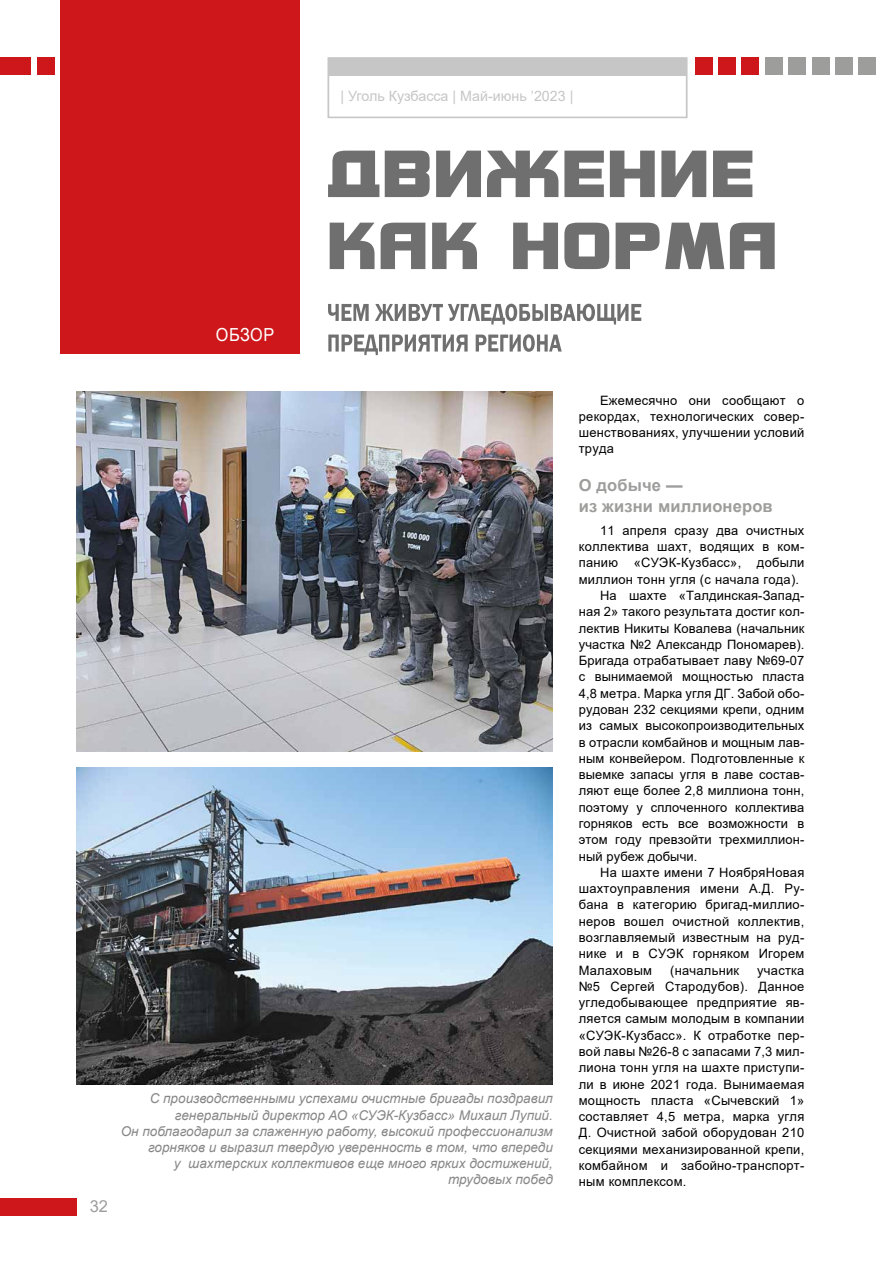
<style>
.page{position:relative;width:881px;height:1263px;background:#fff}
.page>*{position:absolute;margin:0;border:0;box-sizing:border-box;transform-origin:0 0}
.t1{font:18px "Arial";letter-spacing:.03em;color:#fff;scale:.9 1}
.t2{font:700 16.5px/21px "Arial";letter-spacing:.01em;color:#9d9d9c}
.t3{font:16.5px "Arial";color:#9d9d9c}
.t4{font:15px "Franklin Gothic";color:#c6c6c6}
.t5{font:14.25px "Arial";color:#c6c6c6}
.t6{font:italic 13.5px/16.2px "Arial";color:#878787;text-align:right}
.t7{font:12.9px/16.4px "Arial";letter-spacing:.01em;color:#000;text-align:justify}
</style>
<div class="page">
<div style="left:858px;top:58px;width:17px;height:17px;background:#9d9d9c"></div>
<div style="left:835px;top:58px;width:17px;height:17px;background:#9d9d9c"></div>
<div style="left:811px;top:58px;width:17px;height:17px;background:#9d9d9c"></div>
<div style="left:788px;top:58px;width:17px;height:17px;background:#9d9d9c"></div>
<div style="left:765px;top:58px;width:17px;height:17px;background:#9d9d9c"></div>
<div style="left:327px;top:57px;width:360px;height:61px;background:#fff;border:2px solid #c6c6c6"></div>
<div style="left:327px;top:59px;width:359px;height:17px;background:#c6c6c6"></div>
<div style="left:0;top:1198px;width:77px;height:17px;background:#cd171a"></div>
<div style="left:37px;top:58px;width:17px;height:17px;background:#cd171a"></div>
<div style="left:0;top:58px;width:30px;height:17px;background:#cd171a"></div>
<div style="left:741px;top:58px;width:17px;height:17px;background:#cd171a"></div>
<div style="left:718px;top:58px;width:17px;height:17px;background:#cd171a"></div>
<div style="left:694px;top:58px;width:17px;height:17px;background:#cd171a"></div>
<div style="left:60px;top:1px;width:240px;height:353px;background:#cd171a"></div>
<svg style="left:328px;top:334px;width:233px;height:21px"></svg>
<svg style="left:328px;top:304px;width:313px;height:20px"></svg>
<svg style="left:329px;top:223px;width:445px;height:46px"></svg>
<svg style="left:328px;top:151px;width:424px;height:46px"></svg>
<img style="left:77px;top:391px;width:475px;height:360px">
<img style="left:77px;top:768px;width:475px;height:316px">
<p class="t4" style="left:340px;top:87px;width:256px">| Уголь Кузбасса | Июль-август ’2018 |</p>
<p class="t5" style="left:340px;top:86px;width:234px">| Уголь Кузбасса | Май-июнь ’2023 |</p>
<h1 class="t1" style="left:216px;top:322px;width:66px">ОБЗОР</h1>
<p class="t3" style="left:90px;top:1195px;width:20px">32</p>
<p class="t6" style="left:121px;top:1091px;width:433px">С производственными успехами очистные бригады поздравил генеральный директор АО «СУЭК-Кузбасс» Михаил Лупий.<br>Он поблагодарил за слаженную работу, высокий профессионализм горняков и выразил твердую уверенность в том, что впереди<br>у шахтерских коллективов еще много ярких достижений, трудовых побед</p>
<p class="t7" style="left:578px;top:392px;width:227px;text-indent:21px">Ежемесячно они сообщают о рекордах, технологических совер&shy;шенствованиях, улучшении условий труда</p>
<p class="t2" style="left:578px;top:475px;width:195px">О добыче —<br>из жизни миллионеров</p>
<p class="t7" style="left:600px;top:522px;width:206px">11 апреля сразу два очистных</p>
<p class="t7" style="left:578px;top:538px;width:227px">коллектива шахт, водящих в ком-</p>
<p class="t7" style="left:578px;top:555px;width:227px">панию «СУЭК-Кузбасс», добыли</p>
<p class="t7" style="left:578px;top:571px;width:222px">миллион тонн угля (с начала года).</p>
<p class="t7" style="left:600px;top:587px;width:205px">На шахте «Талдинская-Запад-</p>
<p class="t7" style="left:578px;top:603px;width:227px">ная 2» такого результата достиг кол-</p>
<p class="t7" style="left:578px;top:620px;width:227px">лектив Никиты Ковалева (начальник</p>
<p class="t7" style="left:578px;top:636px;width:227px">участка №2 Александр Пономарев).</p>
<p class="t7" style="left:578px;top:652px;width:227px">Бригада отрабатывает лаву №69-07</p>
<p class="t7" style="left:578px;top:669px;width:227px">с вынимаемой мощностью пласта</p>
<p class="t7" style="left:578px;top:685px;width:227px">4,8 метра. Марка угля ДГ. Забой обо-</p>
<p class="t7" style="left:578px;top:701px;width:227px">рудован 232 секциями крепи, одним</p>
<p class="t7" style="left:578px;top:717px;width:227px">из самых высокопроизводительных</p>
<p class="t7" style="left:578px;top:734px;width:227px">в отрасли комбайнов и мощным лав-</p>
<p class="t7" style="left:578px;top:750px;width:227px">ным конвейером. Подготовленные к</p>
<p class="t7" style="left:578px;top:766px;width:227px">выемке запасы угля в лаве состав-</p>
<p class="t7" style="left:578px;top:783px;width:227px">ляют еще более 2,8 миллиона тонн,</p>
<p class="t7" style="left:578px;top:799px;width:227px">поэтому у сплоченного коллектива</p>
<p class="t7" style="left:578px;top:815px;width:227px">горняков есть все возможности в</p>
<p class="t7" style="left:578px;top:831px;width:227px">этом году превзойти трехмиллион-</p>
<p class="t7" style="left:578px;top:848px;width:120px">ный рубеж добычи.</p>
<p class="t7" style="left:600px;top:864px;width:206px">На шахте имени 7 НоябряНовая</p>
<p class="t7" style="left:578px;top:880px;width:226px">шахтоуправления имени А.Д. Ру-</p>
<p class="t7" style="left:578px;top:897px;width:227px">бана в категорию бригад-миллио-</p>
<p class="t7" style="left:578px;top:913px;width:227px">неров вошел очистной коллектив,</p>
<p class="t7" style="left:578px;top:929px;width:227px">возглавляемый известным на руд-</p>
<p class="t7" style="left:578px;top:945px;width:227px">нике и в СУЭК горняком Игорем</p>
<p class="t7" style="left:578px;top:962px;width:75px">Малаховым</p>
<p class="t7" style="left:670px;top:962px;width:71px">(начальник</p>
<p class="t7" style="left:578px;top:962px;width:227px;text-indent:178px">участка №5 Сергей Стародубов). Данное угледобывающее предприятие яв&shy;ляется самым молодым в компании «СУЭК-Кузбасс». К отработке пер&shy;вой лавы №26-8 с запасами 7,3 мил&shy;лиона тонн угля на шахте приступи&shy;ли в июне 2021 года. Вынимаемая мощность пласта «Сычевский 1» составляет 4,5 метра, марка угля Д. Очистной забой оборудован 210 секциями механизированной крепи, комбайном и забойно-транспорт&shy;ным комплексом.</p>
</div>
